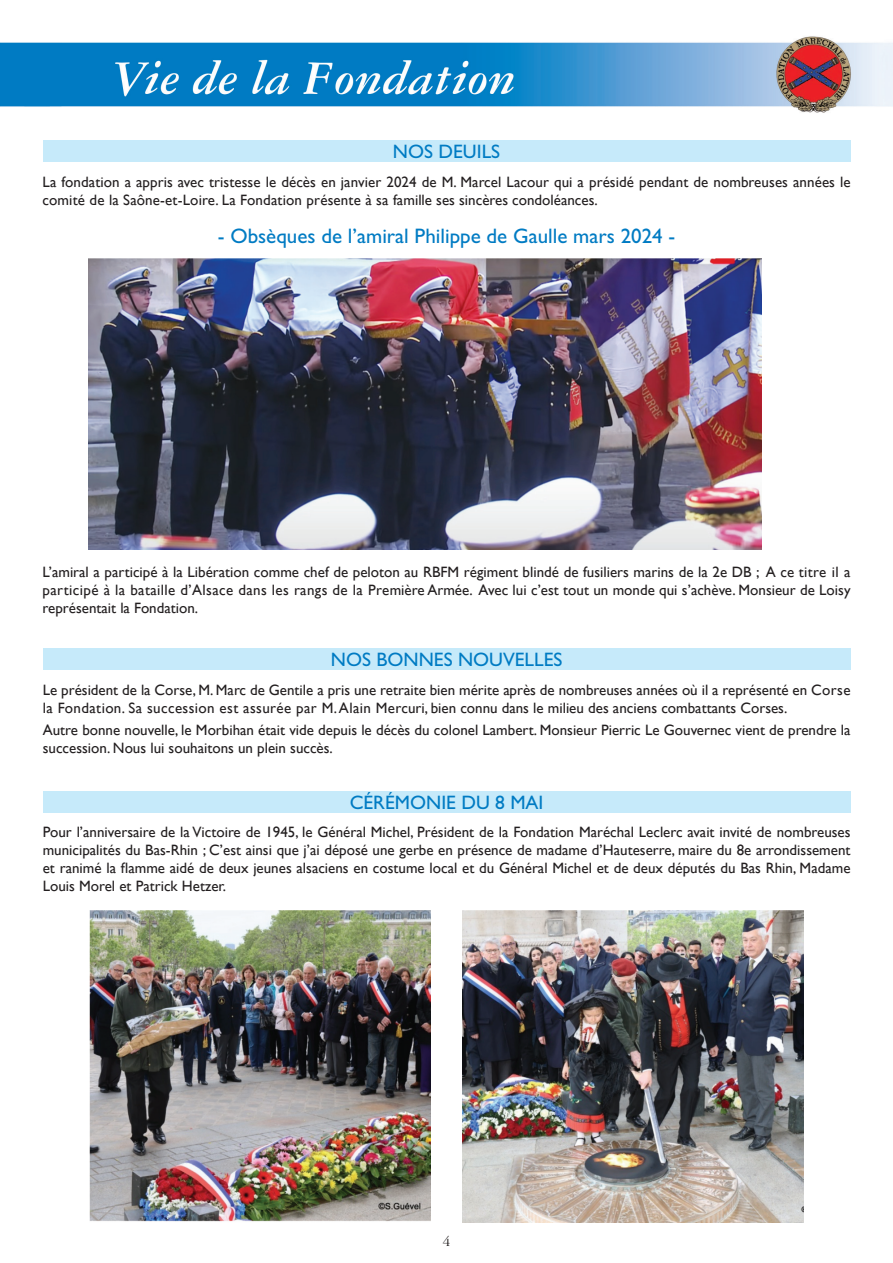
<style>
.page{position:relative;width:893px;height:1263px;background:#fff}
.page>*{position:absolute;margin:0;border:0;box-sizing:border-box;transform-origin:0 0}
.t1{font:21px "Gill Sans Std";color:#007bc3}
.t2{font:19.5px "Gill Sans Std";color:#007bc3}
.t3{font:15px/18px "Gill Sans";color:#231f20}
.t4{font:15px "Garamond 3 LT Std";color:#231f20}
</style>
<div class="page">
<img style="left:0;top:36px;width:893px;height:77px">
<div style="left:43px;top:141px;width:807px;height:21px;background:#c6eafa"></div>
<div style="left:43px;top:648px;width:807px;height:22px;background:#c6eafa"></div>
<img style="left:89px;top:258px;width:673px;height:292px">
<div style="left:43px;top:791px;width:807px;height:21px;background:#c6eafa"></div>
<img style="left:89px;top:910px;width:341px;height:312px">
<img style="left:463px;top:910px;width:340px;height:312px">
<h2 class="t2" style="left:393px;top:141px;width:109px">NOS DEUILS</h2>
<p class="t3" style="left:43px;top:173px;width:810px">La fondation a appris avec tristesse le décès en janvier 2024 de M. Marcel Lacour qui a présidé pendant de nombreuses années le comité de la Saône-et-Loire. La Fondation présente à sa famille ses sincères condoléances.</p>
<h1 class="t1" style="left:218px;top:224px;width:459px">- Obsèques de l’amiral Philippe de Gaulle mars 2024 -</h1>
<p class="t3" style="left:43px;top:563px;width:809px;text-align:justify">L’amiral a participé à la Libération comme chef de peloton au RBFM régiment blindé de fusiliers marins de la 2e DB ; A ce titre il a participé à la bataille d’Alsace dans les rangs de la Première Armée. Avec lui c’est tout un monde qui s’achève. Monsieur de Loisy représentait la Fondation.</p>
<h2 class="t2" style="left:331px;top:648px;width:233px">NOS BONNES NOUVELLES</h2>
<p class="t3" style="left:43px;top:681px;width:809px">Le président de la Corse, M. Marc de Gentile a pris une retraite bien mérite après de nombreuses années où il a représenté en Corse la Fondation. Sa succession est assurée par M. Alain Mercuri, bien connu dans le milieu des anciens combattants Corses.</p>
<p class="t3" style="left:43px;top:721px;width:809px">Autre bonne nouvelle, le Morbihan était vide depuis le décès du colonel Lambert. Monsieur Pierric Le Gouvernec vient de prendre la succession. Nous lui souhaitons un plein succès.</p>
<h2 class="t2" style="left:350px;top:791px;width:195px">CÉRÉMONIE DU 8 MAI</h2>
<p class="t3" style="left:43px;top:823px;width:809px;text-align:justify">Pour l’anniversaire de la Victoire de 1945, le Général Michel, Président de la Fondation Maréchal Leclerc avait invité de nombreuses municipalités du Bas-Rhin ; C’est ainsi que j’ai déposé une gerbe en présence de madame d’Hauteserre, maire du 8e arrondissement et ranimé la flamme aidé de deux jeunes alsaciens en costume local et du Général Michel et de deux députés du Bas Rhin, Madame Louis Morel et Patrick Hetzer.</p>
<p class="t4" style="left:443px;top:1233px;width:9px">4</p>
</div>
